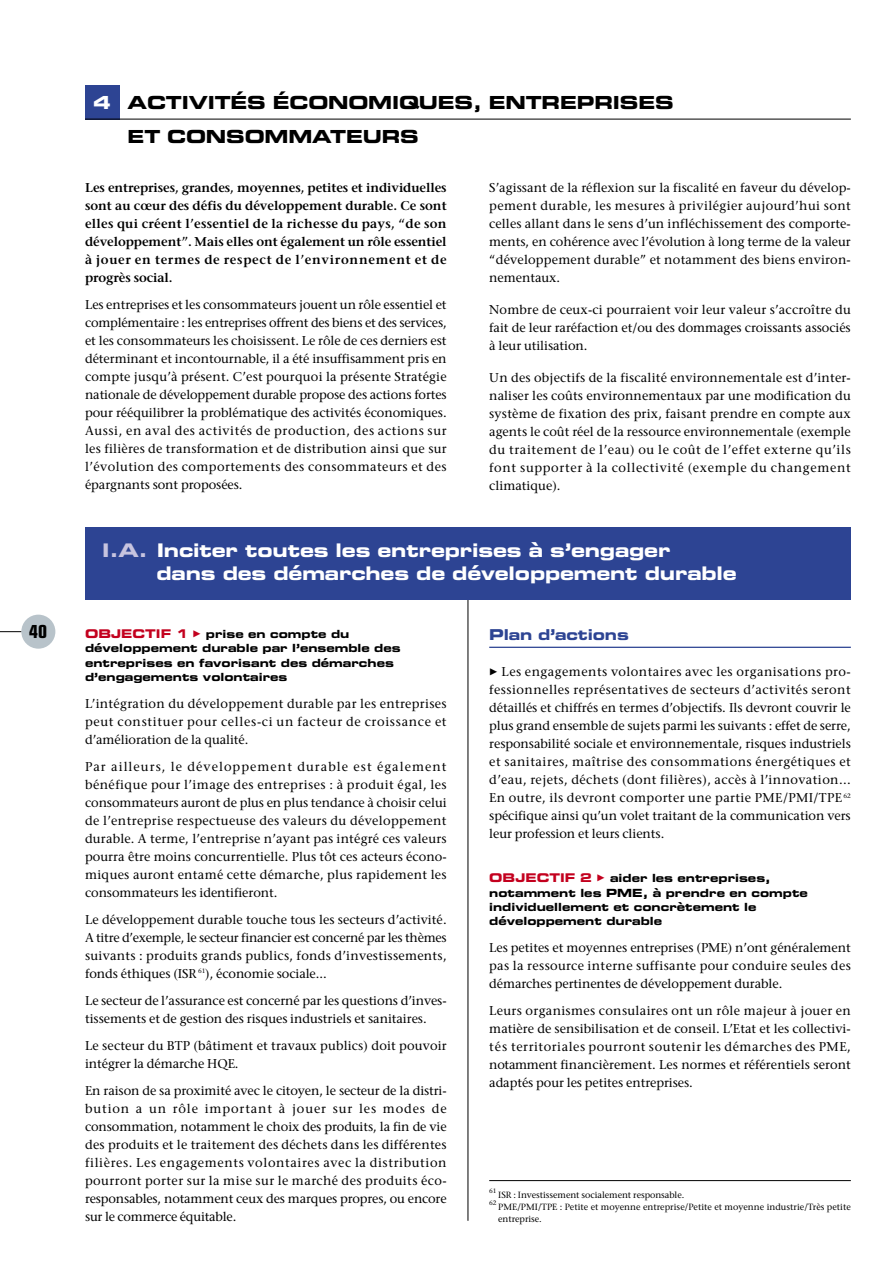
<style>
.page{position:relative;width:893px;height:1262px;background:#fff}
.page>*{position:absolute;margin:0;border:0;box-sizing:border-box;transform-origin:0 0}
.t1{font:18.75px/23.2px "Eurostile Bold Extended Two";letter-spacing:-.01em;color:#fff}
.t2{font:18px/34.3px "Eurostile Bold Extended Two";letter-spacing:-.01em;color:#000}
.t3{font:700 condensed 18px "Eurostile";color:#000}
.t4{font:18px "Eurostile Bold Extended Two";color:#fff}
.t5{font:15px "Eurostile Bold Extended Two";letter-spacing:-.01em;color:#2d4493}
.t6{font:12.75px/18px "Stone Serif";letter-spacing:-.005em;color:#000;text-align:justify}
.t7{font:600 12.75px/18px "Stone Serif";letter-spacing:.055em;color:#000;text-align:justify}
.t8{font:11.25px/14.2px "Eurostile Bold Extended Two";color:#000}
.t9{font:9px/12px "Stone Serif";letter-spacing:.005em;color:#000}
.t10{font:6.3px "Stone Serif";color:#000}
.s1{color:#c7c4df}
.s2{font-size:12px;color:#c3001e}
.s3{font-family:"European Pi Four";font-size:9px;color:#c3001e}
.s4{font-family:"European Pi Four";font-size:9px}
</style>
<div class="page">
<hr style="left:467px;top:578px;width:1px;height:642px;background:#000">
<div style="left:21px;top:614px;width:34px;height:34px;background:#b8c3ca;border-radius:50%"></div>
<svg style="left:0;top:631px;width:21px;height:1px"></svg>
<div style="left:85px;top:85px;width:34px;height:34px;background:#2d4493"></div>
<hr style="left:85px;top:119px;width:765px;height:1px;background:#000">
<div style="left:85px;top:527px;width:765px;height:73px;background:#2d4493"></div>
<hr style="left:489px;top:646px;width:361px;height:2px;background:#2d4493">
<hr style="left:489px;top:1180px;width:361px;height:1px;background:#000">
<h2 class="t3" style="left:29px;top:625px;width:19px">40</h2>
<h2 class="t4" style="left:93px;top:96px;width:19px">4</h2>
<h2 class="t2" style="left:128px;top:88px;width:547px">ACTIVITÉS ÉCONOMIQUES, ENTREPRISES<br>ET CONSOMMATEURS</h2>
<p class="t7" style="left:85px;top:180px;width:363px">Les entreprises, grandes, moyennes, petites et individuelles sont au cœur des défis du développement durable. Ce sont elles qui créent l’essentiel de la richesse du pays, “de son développement”. Mais elles ont également un rôle essentiel à jouer en termes de respect de l’environnement et de progrès social.</p>
<p class="t6" style="left:85px;top:297px;width:363px">Les entreprises et les consommateurs jouent un rôle essentiel et complémentaire : les entreprises offrent des biens et des services, et les consommateurs les choisissent. Le rôle de ces derniers est déterminant et incontournable, il a été insuffisamment pris en compte jusqu’à présent. C’est pourquoi la présente Stratégie nationale de développement durable propose des actions fortes pour rééquilibrer la problématique des activités économiques.<br>Aussi, en aval des activités de production, des actions sur les filières de transformation et de distribution ainsi que sur l’évolution des comportements des consommateurs et des épargnants sont proposées.</p>
<p class="t6" style="left:489px;top:180px;width:363px">S’agissant de la réflexion sur la fiscalité en faveur du dévelop&shy;pement durable, les mesures à privilégier aujourd’hui sont celles allant dans le sens d’un infléchissement des comporte&shy;ments, en cohérence avec l’évolution à long terme de la valeur “développement durable” et notamment des biens environ&shy;nementaux.</p>
<p class="t6" style="left:489px;top:302px;width:363px">Nombre de ceux-ci pourraient voir leur valeur s’accroître du fait de leur raréfaction et/ou des dommages croissants associés à leur utilisation.</p>
<p class="t6" style="left:489px;top:369px;width:363px">Un des objectifs de la fiscalité environnementale est d’inter&shy;naliser les coûts environnementaux par une modification du système de fixation des prix, faisant prendre en compte aux agents le coût réel de la ressource environnementale (exemple du traitement de l’eau) ou le coût de l’effet externe qu’ils font supporter à la collectivité (exemple du changement climatique).</p>
<h1 class="t1" style="left:156px;top:541px;width:581px;text-indent:-54px"><span class="s1">I.A.</span> Inciter toutes les entreprises à s’engager<br>dans des démarches de développement durable</h1>
<p class="t8" style="left:85px;top:628px;width:317px"><span class="s2">OBJECTIF 1</span> <span class="s3">-</span> prise en compte du développement durable par l’ensemble des entreprises en favorisant des démarches d’engagements volontaires</p>
<p class="t6" style="left:85px;top:695px;width:363px">L’intégration du développement durable par les entreprises peut constituer pour celles-ci un facteur de croissance et d’amélioration de la qualité.</p>
<p class="t6" style="left:85px;top:758px;width:363px">Par ailleurs, le développement durable est également bénéfique pour l’image des entreprises : à produit égal, les consommateurs auront de plus en plus tendance à choisir celui de l’entreprise respectueuse des valeurs du développement durable. A terme, l’entreprise n’ayant pas intégré ces valeurs pourra être moins concurrentielle. Plus tôt ces acteurs écono&shy;miques auront entamé cette démarche, plus rapidement les consommateurs les identifieront.</p>
<p class="t6" style="left:85px;top:911px;width:363px">Le développement durable touche tous les secteurs d’activité.<br>A titre d’exemple, le secteur financier est concerné par les thèmes suivants : produits grands publics, fonds d’investissements, fonds éthiques (ISR <sup>61</sup>), économie sociale...</p>
<p class="t6" style="left:85px;top:992px;width:363px">Le secteur de l’assurance est concerné par les questions d’inves&shy;tissements et de gestion des risques industriels et sanitaires.</p>
<p class="t6" style="left:85px;top:1037px;width:363px">Le secteur du BTP (bâtiment et travaux publics) doit pouvoir intégrer la démarche HQE.</p>
<p class="t6" style="left:85px;top:1082px;width:363px">En raison de sa proximité avec le citoyen, le secteur de la distri&shy;bution a un rôle important à jouer sur les modes de consommation, notamment le choix des produits, la fin de vie des produits et le traitement des déchets dans les différentes filières. Les engagements volontaires avec la distribution pourront porter sur la mise sur le marché des produits éco&shy;responsables, notamment ceux des marques propres, ou encore sur le commerce équitable.</p>
<p class="t5" style="left:489px;top:629px;width:141px">Plan d’actions</p>
<p class="t6" style="left:489px;top:664px;width:363px"><span class="s4">-</span> Les engagements volontaires avec les organisations pro&shy;fessionnelles représentatives de secteurs d’activités seront détaillés et chiffrés en termes d’objectifs. Ils devront couvrir le plus grand ensemble de sujets parmi les suivants : effet de serre, responsabilité sociale et environnementale, risques industriels et sanitaires, maîtrise des consommations énergétiques et d’eau, rejets, déchets (dont filières), accès à l’innovation...<br>En outre, ils devront comporter une partie PME/PMI/TPE<sup>62 </sup>spécifique ainsi qu’un volet traitant de la communication vers leur profession et leurs clients.</p>
<p class="t8" style="left:489px;top:872px;width:320px"><span class="s2">OBJECTIF 2</span> <span class="s3">-</span> aider les entreprises, notamment les PME, à prendre en compte individuellement et concrètement le développement durable</p>
<p class="t6" style="left:489px;top:940px;width:363px">Les petites et moyennes entreprises (PME) n’ont généralement pas la ressource interne suffisante pour conduire seules des démarches pertinentes de développement durable.</p>
<p class="t6" style="left:489px;top:1003px;width:363px">Leurs organismes consulaires ont un rôle majeur à jouer en matière de sensibilisation et de conseil. L’Etat et les collectivi&shy;tés territoriales pourront soutenir les démarches des PME, notamment financièrement. Les normes et référentiels seront adaptés pour les petites entreprises.</p>
<p class="t10" style="left:489px;top:1188px;width:9px">61</p>
<p class="t9" style="left:498px;top:1189px;width:187px">ISR : Investissement socialement responsable.</p>
<p class="t10" style="left:489px;top:1200px;width:9px">62</p>
<p class="t9" style="left:498px;top:1201px;width:354px">PME/PMI/TPE : Petite et moyenne entreprise/Petite et moyenne industrie/Très petite entreprise.</p>
</div>
